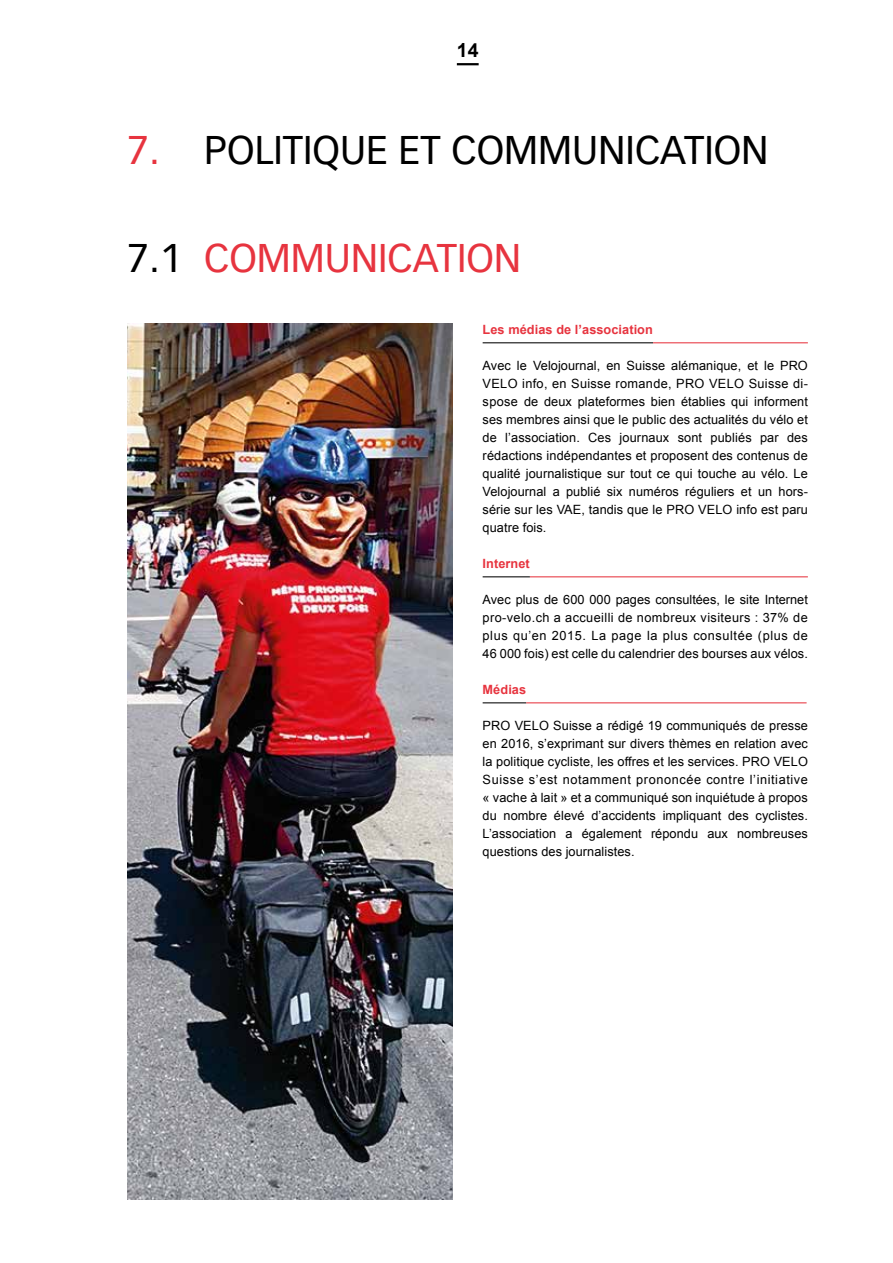
<style>
.page{position:relative;width:893px;height:1263px;background:#fff}
.page>*{position:absolute;margin:0;border:0;box-sizing:border-box;transform-origin:0 0}
.t1{font:39px "Vectora LH";color:#000}
.t2{font:39px "Vectora LH";color:#e7343f}
.t3{font:700 19.5px "Arial";color:#000}
.t4{font:12.75px/18px "Arial";letter-spacing:.005em;color:#000;text-align:justify}
.t5{font:700 12.75px "Arial";letter-spacing:.005em;color:#e7343f}
.s1{color:#e7343f}
.s2{color:#000}
</style>
<div class="page">
<hr style="left:457px;top:63px;width:22px;height:2px;background:#000">
<hr style="left:483px;top:342px;width:170px;height:1px;background:#000">
<hr style="left:653px;top:342px;width:155px;height:1px;background:#e7343f">
<hr style="left:483px;top:576px;width:47px;height:1px;background:#000">
<hr style="left:530px;top:576px;width:278px;height:1px;background:#e7343f">
<hr style="left:483px;top:702px;width:43px;height:1px;background:#000">
<hr style="left:526px;top:702px;width:281px;height:1px;background:#e7343f">
<img style="left:128px;top:323px;width:325px;height:876px">
<h2 class="t3" style="left:457px;top:37px;width:23px">14</h2>
<h1 class="t1" style="left:128px;top:128px;width:643px"><span class="s1">7.</span> POLITIQUE ET COMMUNICATION</h1>
<h1 class="t2" style="left:128px;top:236px;width:395px"><span class="s2">7.1</span> COMMUNICATION</h1>
<p class="t5" style="left:483px;top:321px;width:172px">Les médias de l’association</p>
<p class="t4" style="left:483px;top:356px;width:327px">Avec le Velojournal, en Suisse alémanique, et le PRO VELO info, en Suisse romande, PRO VELO Suisse di&shy;spose de deux plateformes bien établies qui informent ses membres ainsi que le public des actualités du vélo et de l’association. Ces journaux sont publiés par des rédactions indépendantes et proposent des contenus de qualité journalistique sur tout ce qui touche au vélo. Le Velojournal a publié six numéros réguliers et un hors&shy;série sur les VAE, tandis que le PRO VELO info est paru quatre fois.</p>
<p class="t5" style="left:483px;top:555px;width:49px">Internet</p>
<p class="t4" style="left:483px;top:590px;width:327px">Avec plus de 600 000 pages consultées, le site Internet pro-velo.ch a accueilli de nombreux visiteurs : 37% de plus qu’en 2015. La page la plus consultée (plus de 46 000 fois) est celle du calendrier des bourses aux vélos.</p>
<p class="t5" style="left:483px;top:681px;width:45px">Médias</p>
<p class="t4" style="left:483px;top:716px;width:327px">PRO VELO Suisse a rédigé 19 communiqués de presse en 2016, s’exprimant sur divers thèmes en relation avec la politique cycliste, les offres et les services. PRO VELO Suisse s’est notamment prononcée contre l’initiative « vache à lait » et a communiqué son inquiétude à propos du nombre élevé d’accidents impliquant des cyclistes.<br>L’association a également répondu aux nombreuses questions des journalistes.</p>
</div>
